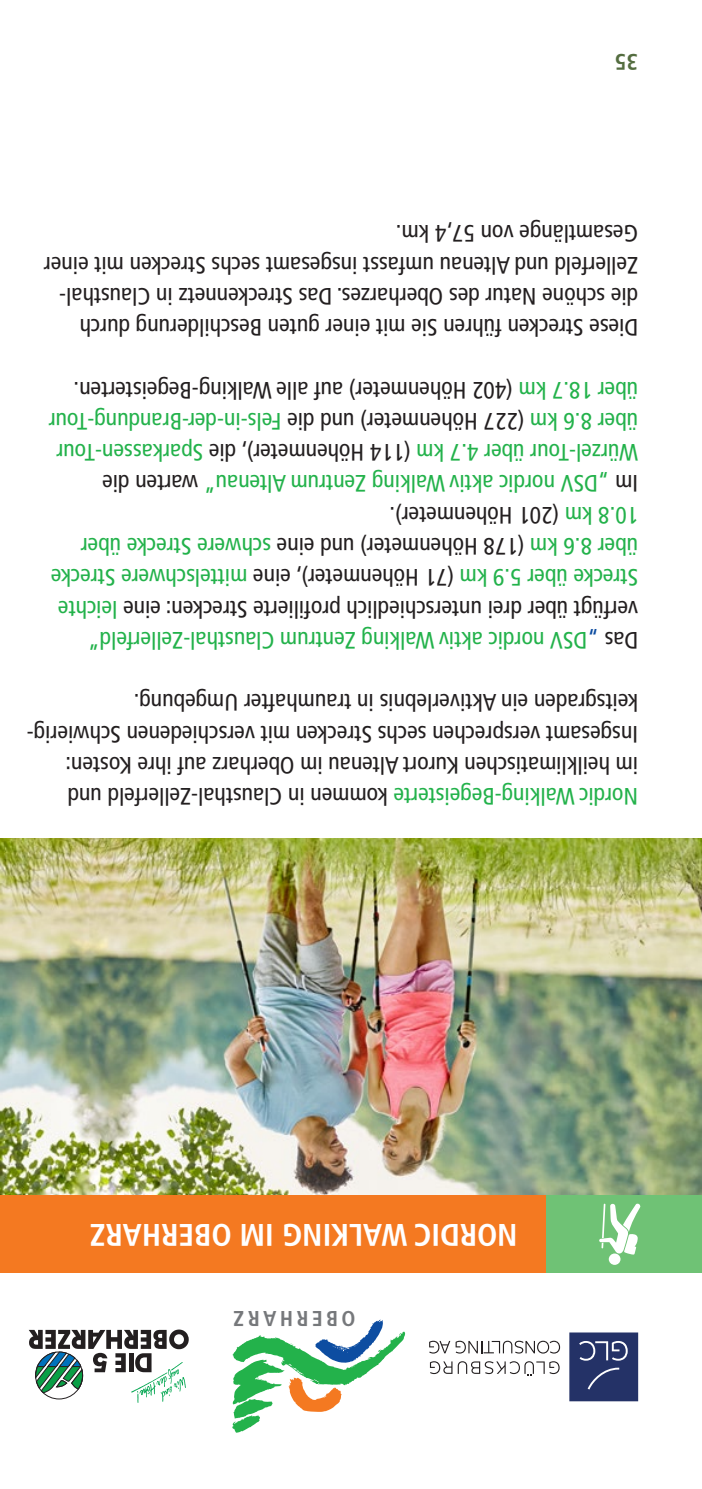
<style>
.page{position:relative;width:702px;height:1489px;background:#fff}
.page>*{position:absolute;margin:0;border:0;box-sizing:border-box;transform-origin:0 0}
.t1{font:700 condensed 31.25px "Frutiger LT Std";color:#fff}
.t2{font:condensed 23.75px/31.2px "Frutiger LT Std";color:#23b24b}
.t3{font:condensed 23.75px/31.2px "Frutiger LT Std";color:#231f20}
.t4{font:700 condensed 22.5px "Frutiger LT Std";color:#546d40}
.t5{font:700 condensed 21.5px "Frutiger LT Std";letter-spacing:.16em;color:#76787b}
.s1{color:#231f20}
.s2{color:#0d4da1}
.s3{color:#23b24b}
</style>
<div class="page">
<svg style="left:29px;top:1329px;width:160px;height:73px"></svg>
<svg style="left:232px;top:1319px;width:173px;height:113px"></svg>
<svg style="left:430px;top:1361px;width:129px;height:14px"></svg>
<svg style="left:429px;top:1340px;width:131px;height:13px"></svg>
<svg style="left:569px;top:1332px;width:69px;height:69px;background:#354272"></svg>
<img style="left:0;top:838px;width:702px;height:357px">
<div style="left:0;top:1195px;width:563px;height:77px;background:#f47921"></div>
<div style="left:546px;top:1195px;width:156px;height:77px;background:#6fc275"></div>
<div style="left:608px;top:1253px;width:12px;height:11px;background:#fff;border-radius:50%"></div>
<svg style="left:599px;top:1203px;width:41px;height:51px"></svg>
<p class="t4" style="left:638px;top:75px;width:25px;rotate:-180deg">35</p>
<p class="t3" style="left:638px;top:311px;width:595px;rotate:-180deg">die schöne Natur des Oberharzes. Das Streckennetz in Clausthal-<br>Zellerfeld und Altenau umfasst insgesamt sechs Strecken mit einer<br>Gesamtlänge von 57,4 km.</p>
<p class="t3" style="left:638px;top:343px;width:560px;rotate:-180deg">Diese Strecken führen Sie mit einer guten Beschilderung durch</p>
<p class="t2" style="left:638px;top:499px;width:591px;rotate:-180deg"><span class="s1">Im</span> „DSV nordic aktiv Walking Zentrum Altenau“ <span class="s1">warten die </span>Würzel-Tour über 4.7 km <span class="s1">(114 Höhenmeter), die</span> Sparkassen-Tour über 8.6 km <span class="s1">(227 Höhenmeter) und die</span> Fels-in-der-Brandung-Tour über 18.7 km <span class="s1">(402 Höhenmeter) auf alle Walking-Begeisterten.</span></p>
<p class="t2" style="left:638px;top:655px;width:589px;rotate:-180deg"><span class="s1">Das</span> <span class="s2">„</span>DSV nordic aktiv Walking Zentrum Clausthal-Zellerfeld“ <span class="s1">verfügt über drei unterschiedlich profilierte Strecken: eine</span> leichte Strecke über 5.9 km <span class="s1">(71 Höhenmeter), eine</span> mittelschwere Strecke über 8.6 km <span class="s1">(178 Höhenmeter) und eine</span> schwere Strecke über 10.8 km <span class="s1">(201 Höhenmeter).</span></p>
<p class="t3" style="left:638px;top:811px;width:613px;rotate:-180deg"><span class="s3">Nordic Walking-Begeisterte</span> kommen in Clausthal-Zellerfeld und<br>im heilklimatischen Kurort Altenau im Oberharz auf ihre Kosten:<br>Insgesamt versprechen sechs Strecken mit verschiedenen Schwierig&shy;keitsgraden ein Aktiverlebnis in traumhafter Umgebung.</p>
<h1 class="t1" style="left:517px;top:1253px;width:429px;rotate:-180deg">NORDIC WALKING IM OBERHARZ</h1>
<p class="t5" style="left:355px;top:1331px;width:123px;rotate:-180deg">OBERHARZ</p>
</div>
